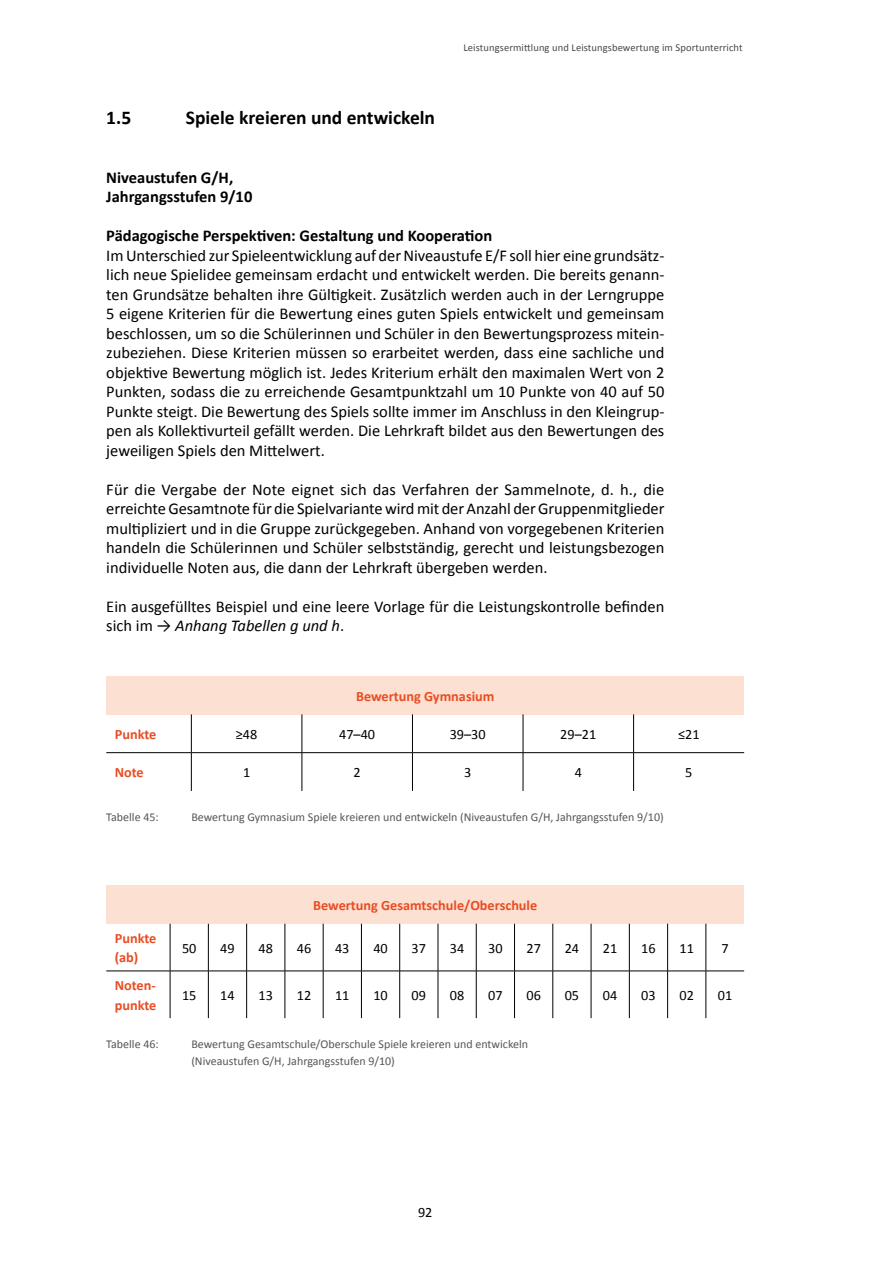
<style>
.page{position:relative;width:893px;height:1263px;background:#fff}
.page>*{position:absolute;margin:0;border:0;box-sizing:border-box;transform-origin:0 0}
._01_2_Headline_12Pt{font:700 19.5px "Calibri";color:#000}
._03_FT_MB{font:16.5px/19.5px "Calibri";color:#000;text-align:justify}
._02__Subhead_OHNE_Ab{font:700 16.5px/19.5px "Calibri";color:#000}
._05_Tabelle_Ziffern{font:14.25px "Calibri";color:#000}
._05_B_Tabelle_Auszei{font:700 14.25px/19.5px "Calibri";color:#e94d23}
._06_BU_MB{font:12px/16.5px "Calibri";color:#565656}
.t1{font:10.5px "Calibri";letter-spacing:.01em;color:#494948}
.s1{font-style:italic}
</style>
<div class="page">
<div style="left:106px;top:676px;width:638px;height:38px;background:#fce0d1"></div>
<hr style="left:302px;top:714px;width:1px;height:38px;background:#000">
<hr style="left:412px;top:714px;width:1px;height:38px;background:#000">
<hr style="left:523px;top:714px;width:1px;height:38px;background:#000">
<hr style="left:633px;top:714px;width:1px;height:38px;background:#000">
<hr style="left:191px;top:752px;width:111px;height:1px;background:#000">
<hr style="left:302px;top:752px;width:110px;height:1px;background:#000">
<hr style="left:302px;top:753px;width:1px;height:38px;background:#000">
<hr style="left:412px;top:752px;width:111px;height:1px;background:#000">
<hr style="left:412px;top:753px;width:1px;height:38px;background:#000">
<hr style="left:523px;top:752px;width:111px;height:1px;background:#000">
<hr style="left:523px;top:753px;width:1px;height:38px;background:#000">
<hr style="left:634px;top:752px;width:110px;height:1px;background:#000">
<hr style="left:633px;top:753px;width:1px;height:38px;background:#000">
<hr style="left:191px;top:714px;width:1px;height:38px;background:#000">
<hr style="left:106px;top:752px;width:85px;height:1px;background:#000">
<hr style="left:191px;top:753px;width:1px;height:38px;background:#000">
<div style="left:106px;top:885px;width:638px;height:39px;background:#fce0d1"></div>
<hr style="left:170px;top:924px;width:1px;height:47px;background:#000">
<hr style="left:208px;top:924px;width:1px;height:47px;background:#000">
<hr style="left:246px;top:924px;width:1px;height:47px;background:#000">
<hr style="left:285px;top:924px;width:1px;height:47px;background:#000">
<hr style="left:323px;top:924px;width:1px;height:47px;background:#000">
<hr style="left:361px;top:924px;width:1px;height:47px;background:#000">
<hr style="left:399px;top:924px;width:1px;height:47px;background:#000">
<hr style="left:438px;top:924px;width:1px;height:47px;background:#000">
<hr style="left:476px;top:924px;width:1px;height:47px;background:#000">
<hr style="left:514px;top:924px;width:1px;height:47px;background:#000">
<hr style="left:553px;top:924px;width:1px;height:47px;background:#000">
<hr style="left:591px;top:924px;width:1px;height:47px;background:#000">
<hr style="left:629px;top:924px;width:1px;height:47px;background:#000">
<hr style="left:667px;top:924px;width:1px;height:47px;background:#000">
<hr style="left:706px;top:924px;width:1px;height:47px;background:#000">
<hr style="left:106px;top:971px;width:64px;height:1px;background:#000">
<hr style="left:170px;top:971px;width:38px;height:1px;background:#000">
<hr style="left:170px;top:971px;width:1px;height:47px;background:#000">
<hr style="left:208px;top:971px;width:39px;height:1px;background:#000">
<hr style="left:208px;top:971px;width:1px;height:47px;background:#000">
<hr style="left:247px;top:971px;width:38px;height:1px;background:#000">
<hr style="left:246px;top:971px;width:1px;height:47px;background:#000">
<hr style="left:285px;top:971px;width:38px;height:1px;background:#000">
<hr style="left:285px;top:971px;width:1px;height:47px;background:#000">
<hr style="left:323px;top:971px;width:38px;height:1px;background:#000">
<hr style="left:323px;top:971px;width:1px;height:47px;background:#000">
<hr style="left:361px;top:971px;width:39px;height:1px;background:#000">
<hr style="left:361px;top:971px;width:1px;height:47px;background:#000">
<hr style="left:400px;top:971px;width:38px;height:1px;background:#000">
<hr style="left:399px;top:971px;width:1px;height:47px;background:#000">
<hr style="left:438px;top:971px;width:38px;height:1px;background:#000">
<hr style="left:438px;top:971px;width:1px;height:47px;background:#000">
<hr style="left:476px;top:971px;width:38px;height:1px;background:#000">
<hr style="left:476px;top:971px;width:1px;height:47px;background:#000">
<hr style="left:514px;top:971px;width:39px;height:1px;background:#000">
<hr style="left:514px;top:971px;width:1px;height:47px;background:#000">
<hr style="left:553px;top:971px;width:38px;height:1px;background:#000">
<hr style="left:553px;top:971px;width:1px;height:47px;background:#000">
<hr style="left:591px;top:971px;width:38px;height:1px;background:#000">
<hr style="left:591px;top:971px;width:1px;height:47px;background:#000">
<hr style="left:629px;top:971px;width:39px;height:1px;background:#000">
<hr style="left:629px;top:971px;width:1px;height:47px;background:#000">
<hr style="left:668px;top:971px;width:38px;height:1px;background:#000">
<hr style="left:667px;top:971px;width:1px;height:47px;background:#000">
<hr style="left:706px;top:971px;width:38px;height:1px;background:#000">
<hr style="left:706px;top:971px;width:1px;height:47px;background:#000">
<p class="_01_2_Headline_12Pt" style="left:106px;top:104px;width:26px">1.5</p>
<p class="_01_2_Headline_12Pt" style="left:186px;top:104px;width:251px">Spiele kreieren und entwickeln</p>
<p class="t1" style="left:463px;top:40px;width:281px">Leistungsermittlung und Leistungsbewertung im Sportunterricht</p>
<p class="_02__Subhead_OHNE_Ab" style="left:106px;top:167px;width:148px">Niveaustufen G/H,<br>Jahrgangsstufen 9/10</p>
<p class="_02__Subhead_OHNE_Ab" style="left:106px;top:225px;width:388px">Pädagogische Perspektiven: Gestaltung und Kooperation</p>
<p class="_03_FT_MB" style="left:106px;top:245px;width:560px">Im Unterschied zur Spieleentwicklung auf der Niveaustufe E/F soll hier eine grundsätz&shy;lich neue Spielidee gemeinsam erdacht und entwickelt werden. Die bereits genann&shy;ten Grundsätze behalten ihre Gültigkeit. Zusätzlich werden auch in der Lerngruppe 5 eigene Kriterien für die Bewertung eines guten Spiels entwickelt und gemeinsam beschlossen, um so die Schülerinnen und Schüler in den Bewertungsprozess mitein&shy;zubeziehen. Diese Kriterien müssen so erarbeitet werden, dass eine sachliche und objektive Bewertung möglich ist. Jedes Kriterium erhält den maximalen Wert von 2<br>Punkten, sodass die zu erreichende Gesamtpunktzahl um 10 Punkte von 40 auf 50<br>Punkte steigt. Die Bewertung des Spiels sollte immer im Anschluss in den Kleingrup&shy;pen als Kollektivurteil gefällt werden. Die Lehrkraft bildet aus den Bewertungen des jeweiligen Spiels den Mittelwert.</p>
<p class="_03_FT_MB" style="left:106px;top:479px;width:560px">Für die Vergabe der Note eignet sich das Verfahren der Sammelnote, d. h., die erreichte Gesamtnote für die Spielvariante wird mit der Anzahl der Gruppenmitglieder multipliziert und in die Gruppe zurückgegeben. Anhand von vorgegebenen Kriterien handeln die Schülerinnen und Schüler selbstständig, gerecht und leistungsbezogen individuelle Noten aus, die dann der Lehrkraft übergeben werden.</p>
<p class="_03_FT_MB" style="left:106px;top:596px;width:560px">Ein ausgefülltes Beispiel und eine leere Vorlage für die Leistungskontrolle befinden sich im → <span class="s1">Anhang Tabellen g und h</span>.</p>
<p class="_05_B_Tabelle_Auszei" style="left:356px;top:686px;width:140px">Bewertung Gymnasium</p>
<p class="_05_B_Tabelle_Auszei" style="left:115px;top:724px;width:43px">Punkte</p>
<p class="_05_Tabelle_Ziffern" style="left:236px;top:724px;width:23px">≥48</p>
<p class="_05_Tabelle_Ziffern" style="left:339px;top:724px;width:37px">47–40</p>
<p class="_05_Tabelle_Ziffern" style="left:450px;top:724px;width:37px">39–30</p>
<p class="_05_Tabelle_Ziffern" style="left:560px;top:724px;width:37px">29–21</p>
<p class="_05_Tabelle_Ziffern" style="left:678px;top:724px;width:23px">≤21</p>
<p class="_05_B_Tabelle_Auszei" style="left:115px;top:762px;width:30px">Note</p>
<p class="_05_Tabelle_Ziffern" style="left:243px;top:762px;width:9px">1</p>
<p class="_05_Tabelle_Ziffern" style="left:354px;top:762px;width:9px">2</p>
<p class="_05_Tabelle_Ziffern" style="left:464px;top:762px;width:9px">3</p>
<p class="_05_Tabelle_Ziffern" style="left:575px;top:762px;width:9px">4</p>
<p class="_05_Tabelle_Ziffern" style="left:685px;top:762px;width:9px">5</p>
<p class="_06_BU_MB" style="left:106px;top:808px;width:54px">Tabelle 45:</p>
<p class="_06_BU_MB" style="left:191px;top:808px;width:474px">Bewertung Gymnasium Spiele kreieren und entwickeln (Niveaustufen G/H, Jahrgangsstufen 9/10)</p>
<p class="_05_B_Tabelle_Auszei" style="left:313px;top:895px;width:226px">Bewertung Gesamtschule/Oberschule</p>
<p class="_05_B_Tabelle_Auszei" style="left:115px;top:928px;width:43px">Punkte (ab)</p>
<p class="_05_Tabelle_Ziffern" style="left:182px;top:938px;width:16px">50</p>
<p class="_05_Tabelle_Ziffern" style="left:220px;top:938px;width:16px">49</p>
<p class="_05_Tabelle_Ziffern" style="left:259px;top:938px;width:16px">48</p>
<p class="_05_Tabelle_Ziffern" style="left:297px;top:938px;width:16px">46</p>
<p class="_05_Tabelle_Ziffern" style="left:335px;top:938px;width:16px">43</p>
<p class="_05_Tabelle_Ziffern" style="left:373px;top:938px;width:16px">40</p>
<p class="_05_Tabelle_Ziffern" style="left:412px;top:938px;width:16px">37</p>
<p class="_05_Tabelle_Ziffern" style="left:450px;top:938px;width:16px">34</p>
<p class="_05_Tabelle_Ziffern" style="left:488px;top:938px;width:16px">30</p>
<p class="_05_Tabelle_Ziffern" style="left:526px;top:938px;width:16px">27</p>
<p class="_05_Tabelle_Ziffern" style="left:565px;top:938px;width:16px">24</p>
<p class="_05_Tabelle_Ziffern" style="left:603px;top:938px;width:16px">21</p>
<p class="_05_Tabelle_Ziffern" style="left:641px;top:938px;width:16px">16</p>
<p class="_05_Tabelle_Ziffern" style="left:679px;top:938px;width:16px">11</p>
<p class="_05_Tabelle_Ziffern" style="left:721px;top:938px;width:9px">7</p>
<p class="_05_B_Tabelle_Auszei" style="left:115px;top:975px;width:43px">Noten&shy;punkte</p>
<p class="_05_Tabelle_Ziffern" style="left:182px;top:985px;width:16px">15</p>
<p class="_05_Tabelle_Ziffern" style="left:220px;top:985px;width:16px">14</p>
<p class="_05_Tabelle_Ziffern" style="left:259px;top:985px;width:16px">13</p>
<p class="_05_Tabelle_Ziffern" style="left:297px;top:985px;width:16px">12</p>
<p class="_05_Tabelle_Ziffern" style="left:335px;top:985px;width:16px">11</p>
<p class="_05_Tabelle_Ziffern" style="left:373px;top:985px;width:16px">10</p>
<p class="_05_Tabelle_Ziffern" style="left:412px;top:985px;width:16px">09</p>
<p class="_05_Tabelle_Ziffern" style="left:450px;top:985px;width:16px">08</p>
<p class="_05_Tabelle_Ziffern" style="left:488px;top:985px;width:16px">07</p>
<p class="_05_Tabelle_Ziffern" style="left:526px;top:985px;width:16px">06</p>
<p class="_05_Tabelle_Ziffern" style="left:565px;top:985px;width:16px">05</p>
<p class="_05_Tabelle_Ziffern" style="left:603px;top:985px;width:16px">04</p>
<p class="_05_Tabelle_Ziffern" style="left:641px;top:985px;width:16px">03</p>
<p class="_05_Tabelle_Ziffern" style="left:679px;top:985px;width:16px">02</p>
<p class="_05_Tabelle_Ziffern" style="left:718px;top:985px;width:16px">01</p>
<p class="_06_BU_MB" style="left:106px;top:1035px;width:54px">Tabelle 46:</p>
<p class="_06_BU_MB" style="left:191px;top:1035px;width:338px">Bewertung Gesamtschule/Oberschule Spiele kreieren und entwickeln (Niveaustufen G/H, Jahrgangsstufen 9/10)</p>
<p class="_05_Tabelle_Ziffern" style="left:418px;top:1202px;width:16px">92</p>
</div>
